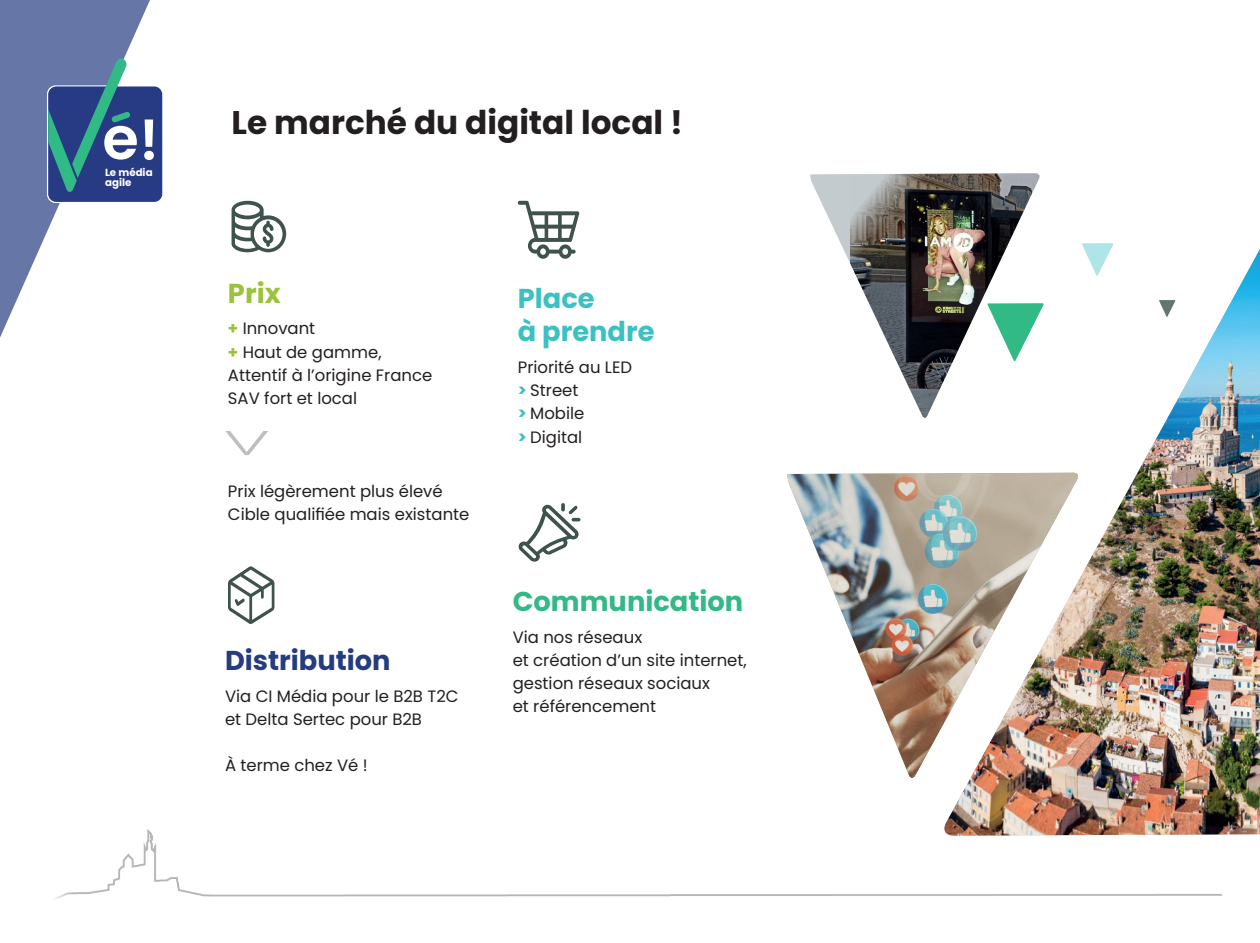
<style>
.page{position:relative;width:1260px;height:943px;background:#fff}
.page>*{position:absolute;margin:0;border:0;box-sizing:border-box;transform-origin:0 0}
.t1{font:84.52px "Minion Pro";color:#717275;scale:.66 1}
.t2{font:700 32.73px "Poppins";color:#231f20}
.t3{font:700 27.3px/32.7px "Poppins";color:#3cc0c2}
.t4{font:700 27.3px "Poppins";color:#31b986}
.t5{font:700 27.3px "Poppins";color:#253c80}
.t6{font:700 27.3px "Poppins";color:#9ac23b}
.t7{font:16.45px/23.3px "Poppins";color:#231f20}
.t8{font:700 10.33px/10.5px "Poppins";color:#fff}
.s1{font-weight:700;color:#9ac23b}
.s2{font-weight:700;color:#3cc0c2}
</style>
<div class="page">
<svg style="left:0;top:0;width:150px;height:338px;fill:#6676a6"></svg>
<div style="left:47px;top:85px;width:116px;height:118px;border:2px solid #fff;border-radius:8px"></div>
<div style="left:48px;top:86px;width:114px;height:116px;background:#273a84;border-radius:8px"></div>
<svg style="left:144px;top:119px;width:10px;height:41px"></svg>
<svg style="left:48px;top:56px;width:89px;height:137px"></svg>
<img style="left:1040px;top:249px;width:220px;height:586px">
<svg style="left:231px;top:201px;width:55px;height:51px"></svg>
<svg style="left:518px;top:201px;width:61px;height:58px"></svg>
<svg style="left:228px;top:566px;width:46px;height:58px"></svg>
<svg style="left:518px;top:503px;width:63px;height:58px"></svg>
<svg style="left:810px;top:174px;width:40px;height:89px;fill:#c4ccce"></svg>
<img style="left:850px;top:173px;width:190px;height:245px">
<img style="left:787px;top:473px;width:292px;height:297px">
<img style="left:55px;top:770px;width:1189px;height:129px">
<p class="t8" style="left:105px;top:167px;width:49px">Le média agile</p>
<h2 class="t2" style="left:231px;top:104px;width:453px">Le marché du digital local !</h2>
<h3 class="t6" style="left:228px;top:277px;width:54px">Prix</h3>
<p class="t7" style="left:228px;top:317px;width:206px"><span class="s1">+</span> Innovant<br><span class="s1">+</span> Haut de gamme,<br>Attentif à l’origine France<br>SAV fort et local</p>
<h1 class="t1" style="left:309px;top:427px;width:48px;rotate:90deg">&gt;</h1>
<p class="t7" style="left:228px;top:480px;width:243px">Prix légèrement plus élevé<br>Cible qualifiée mais existante</p>
<h3 class="t5" style="left:225px;top:644px;width:167px">Distribution</h3>
<p class="t7" style="left:225px;top:684px;width:235px">Via CI Média pour le B2B T2C et Delta Sertec pour B2B</p>
<p class="t7" style="left:225px;top:754px;width:144px">À terme chez Vé !</p>
<h3 class="t3" style="left:518px;top:282px;width:138px">Place<br>à prendre</h3>
<p class="t7" style="left:518px;top:355px;width:116px">Priorité au LED <span class="s2">&gt;</span> Street<br><span class="s2">&gt;</span> Mobile<br><span class="s2">&gt;</span> Digital</p>
<h3 class="t4" style="left:513px;top:585px;width:232px">Communication</h3>
<p class="t7" style="left:513px;top:625px;width:236px">Via nos réseaux<br>et création d’un site internet, gestion réseaux sociaux<br>et référencement</p>
</div>
